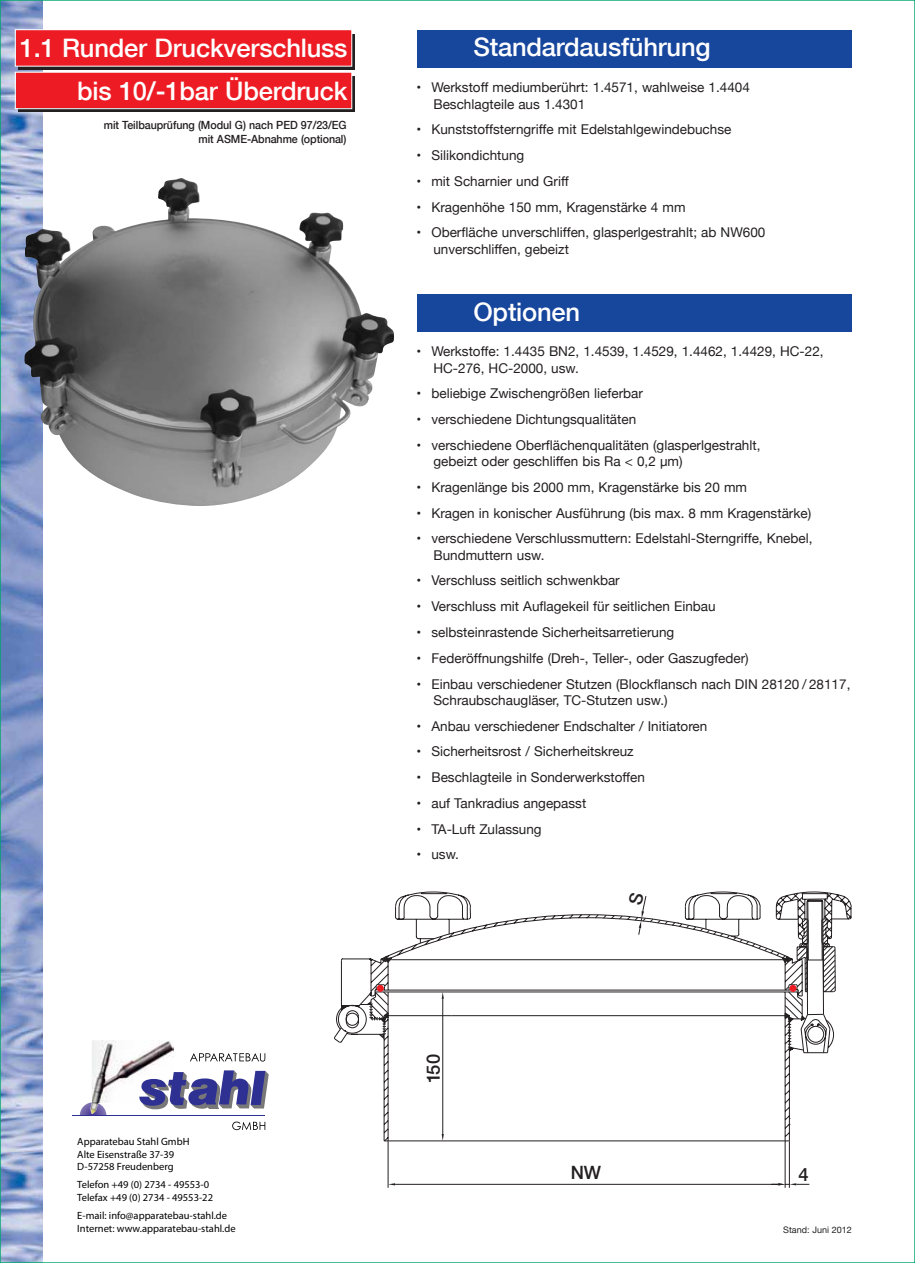
<style>
.page{position:relative;width:915px;height:1263px;background:#fff}
.page>*{position:absolute;margin:0;border:0;box-sizing:border-box;transform-origin:0 0}
.t1{font:500 25.5px/42.5px "Helvetica Neue";letter-spacing:-.01em;color:#fff;text-align:right}
.t2{font:500 18.3px "Helvetica Neue";color:#231f20}
.t3{font:13.5px/16.2px "Helvetica Neue";color:#231f20}
.t4{font:500 11.25px/14.2px "Helvetica Neue";letter-spacing:-.005em;color:#231f20;text-align:right;scale:.95 1}
.t5{font:10.5px/12.6px "Myriad Pro";color:#000}
.t6{font:9px "Helvetica Neue";color:#231f20}
</style>
<div class="page">
<img style="left:2px;top:2px;width:41px;height:1259px">
<svg style="left:334px;top:958px;width:35px;height:80px"></svg>
<svg style="left:369px;top:891px;width:459px;height:297px"></svg>
<div style="left:376px;top:985px;width:7px;height:7px;background:#ed1c24;border-radius:50%"></div>
<div style="left:19px;top:34px;width:336px;height:35px;background:#231f20"></div>
<svg style="left:19px;top:77px;width:336px;height:35px"></svg>
<div style="left:16px;top:30px;width:335px;height:36px;background:#ed1c24"></div>
<div style="left:15px;top:29px;width:337px;height:38px;border:1px solid #fff"></div>
<div style="left:16px;top:73px;width:335px;height:35px;background:#ed1c24"></div>
<div style="left:15px;top:72px;width:337px;height:37px;border:1px solid #fff"></div>
<img style="left:24px;top:178px;width:370px;height:328px">
<div style="left:418px;top:30px;width:433px;height:37px;background:#17469d"></div>
<div style="left:418px;top:294px;width:433px;height:37px;background:#17469d"></div>
<img style="left:91px;top:1040px;width:83px;height:74px">
<svg style="left:80px;top:1102px;width:26px;height:13px"></svg>
<svg style="left:190px;top:1053px;width:75px;height:8px"></svg>
<svg style="left:232px;top:1121px;width:33px;height:9px"></svg>
<hr style="left:73px;top:1115px;width:192px;height:1px;background:#2e3092">
<svg style="left:139px;top:1070px;width:129px;height:41px"></svg>
<svg style="left:586px;top:891px;width:265px;height:162px"></svg>
<h1 class="t1" style="left:20px;top:26px;width:329px">1.1 Runder Druckverschluss bis 10/-1bar Überdruck</h1>
<p class="t4" style="left:104px;top:117px;width:257px">mit Teilbauprüfung (Modul G) nach PED 97/23/EG mit ASME-Abnahme (optional)</p>
<h1 class="t1" style="left:473px;top:25px;width:238px">Standardausführung</h1>
<p class="t3" style="left:433px;top:80px;width:318px;text-indent:-17px">• Werkstoff mediumberührt: 1.4571, wahlweise 1.4404<br>Beschlagteile aus 1.4301</p>
<p class="t3" style="left:416px;top:122px;width:316px">• Kunststoffsterngriffe mit Edelstahlgewindebuchse</p>
<p class="t3" style="left:416px;top:148px;width:109px">• Silikondichtung</p>
<p class="t3" style="left:416px;top:174px;width:154px">• mit Scharnier und Griff</p>
<p class="t3" style="left:416px;top:199px;width:270px">• Kragenhöhe 150 mm, Kragenstärke 4 mm</p>
<p class="t3" style="left:433px;top:225px;width:333px;text-indent:-17px">• Oberfläche unverschliffen, glasperlgestrahlt; ab NW600 unverschliffen, gebeizt</p>
<h1 class="t1" style="left:473px;top:289px;width:108px">Optionen</h1>
<p class="t3" style="left:433px;top:344px;width:391px;text-indent:-17px">• Werkstoffe: 1.4435 BN2, 1.4539, 1.4529, 1.4462, 1.4429, HC-22,<br>HC-276, HC-2000, usw.</p>
<p class="t3" style="left:416px;top:386px;width:228px">• beliebige Zwischengrößen lieferbar</p>
<p class="t3" style="left:416px;top:412px;width:221px">• verschiedene Dichtungsqualitäten</p>
<p class="t3" style="left:433px;top:438px;width:328px;text-indent:-17px">• verschiedene Oberflächenqualitäten (glasperlgestrahlt, gebeizt oder geschliffen bis Ra &lt; 0,2 µm)</p>
<p class="t3" style="left:416px;top:480px;width:332px">• Kragenlänge bis 2000 mm, Kragenstärke bis 20 mm</p>
<p class="t3" style="left:416px;top:506px;width:396px">• Kragen in konischer Ausführung (bis max. 8 mm Kragenstärke)</p>
<p class="t3" style="left:433px;top:531px;width:380px;text-indent:-17px">• verschiedene Verschlussmuttern: Edelstahl-Sterngriffe, Knebel,<br>Bundmuttern usw.</p>
<p class="t3" style="left:416px;top:573px;width:205px">• Verschluss seitlich schwenkbar</p>
<p class="t3" style="left:416px;top:599px;width:301px">• Verschluss mit Auflagekeil für seitlichen Einbau</p>
<p class="t3" style="left:416px;top:625px;width:259px">• selbsteinrastende Sicherheitsarretierung</p>
<p class="t3" style="left:416px;top:651px;width:333px">• Federöffnungshilfe (Dreh-, Teller-, oder Gaszugfeder)</p>
<p class="t3" style="left:433px;top:676px;width:418px;text-indent:-17px">• Einbau verschiedener Stutzen (Blockflansch nach DIN 28120 / 28117,<br>Schraubschaugläser, TC-Stutzen usw.)</p>
<p class="t3" style="left:416px;top:718px;width:292px">• Anbau verschiedener Endschalter / Initiatoren</p>
<p class="t3" style="left:416px;top:744px;width:219px">• Sicherheitsrost / Sicherheitskreuz</p>
<p class="t3" style="left:416px;top:770px;width:230px">• Beschlagteile in Sonderwerkstoffen</p>
<p class="t3" style="left:416px;top:796px;width:171px">• auf Tankradius angepasst</p>
<p class="t3" style="left:416px;top:821px;width:127px">• TA-Luft Zulassung</p>
<p class="t3" style="left:416px;top:847px;width:44px">• usw.</p>
<p class="t5" style="left:77px;top:1135px;width:114px">Apparatebau Stahl GmbH<br>Alte Eisenstraße 37-39<br>D-57258 Freudenberg</p>
<p class="t5" style="left:77px;top:1178px;width:137px">Telefon +49 (0) 2734 - 49553-0<br>Telefax +49 (0) 2734 - 49553-22</p>
<p class="t5" style="left:77px;top:1209px;width:160px">E-mail: info@apparatebau-stahl.de<br>Internet: www.apparatebau-stahl.de</p>
<h2 class="t2" style="left:418px;top:1083px;width:30px;rotate:-90deg">150</h2>
<h2 class="t2" style="left:570px;top:1158px;width:32px">NW</h2>
<h2 class="t2" style="left:798px;top:1160px;width:12px">4</h2>
<p class="t6" style="left:783px;top:1223px;width:70px">Stand: Juni 2012</p>
</div>
